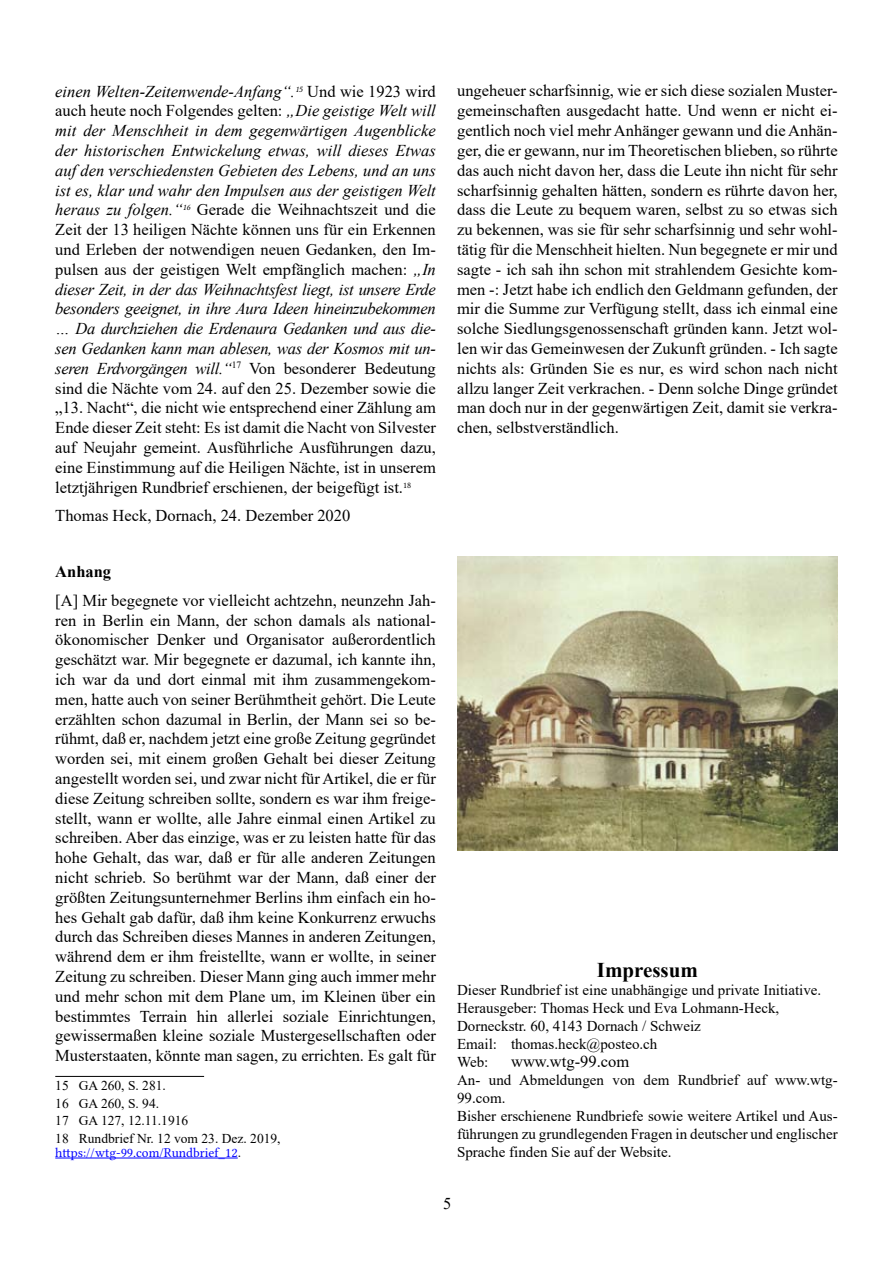
<style>
.page{position:relative;width:893px;height:1263px;background:#fff}
.page>*{position:absolute;margin:0;border:0;box-sizing:border-box;transform-origin:0 0}
.t1{font:700 21px "Times New Roman";color:#000}
.t2{font:16.5px/19.8px "Times New Roman";color:#000;text-align:justify}
.t3{font:700 16.5px "Times New Roman";color:#000}
.t4{font:15px/18px "Times New Roman";color:#000}
.t5{font:13.5px/17.7px "Times New Roman";color:#000}
.t6{font:13.5px "Lin Libertine O";color:#00f}
.s1{font-style:italic}
.s2{font-family:"Times New Roman";color:#000}
</style>
<div class="page">
<hr style="left:55px;top:1076px;width:149px;height:1px;background:#000">
<hr style="left:55px;top:1158px;width:183px;height:1px;background:#00f">
<img style="left:457px;top:557px;width:381px;height:293px">
<p class="t2" style="left:55px;top:81px;width:382px"><span class="s1">einen Welten-Zeitenwende-Anfang“.</span><sup>15</sup> Und wie 1 923 wird auch heute noch Folgendes gelten: <span class="s1">„Die geistige Welt will mit der Menschheit in dem gegenwärtigen Augenblicke der historischen Entwickelung etwas, will dieses Etwas auf den verschiedensten Gebieten des Lebens, und an uns ist es, klar und wahr den Impulsen aus der geistigen Welt heraus zu folgen.“</span><sup>16</sup> Gerade die Weihnachtszeit und die Zeit der 1 3 heiligen Nächte können uns für ein Erkennen und Erleben der notwendigen neuen Gedanken, den Im&shy;pulsen aus der geistigen Welt empfänglich machen: <span class="s1">„In dieser Zeit, in der das Weihnachtsfest liegt, ist unsere Erde besonders geeignet, in ihre Aura Ideen hineinzubekommen … Da durchziehen die Erdenaura Gedanken und aus die&shy;sen Gedanken kann man ablesen, was der Kosmos mit un&shy;seren Erdvorgängen will.“</span><sup>17</sup> Von besonderer Bedeutung sind die Nächte vom 24. auf den 25. Dezember sowie die „1 3. Nacht“, die nicht wie entsprechend einer Zählung am Ende dieser Zeit steht: Es ist damit die Nacht von Silvester auf Neujahr gemeint. Ausführliche Ausführungen dazu, eine Einstimmung auf die Heiligen Nächte, ist in unserem letztjährigen Rundbrief erschienen, der beigefügt ist.<sup>18</sup></p>
<p class="t2" style="left:55px;top:505px;width:297px">Thomas Heck, Dornach, 24. Dezember 2020</p>
<p class="t3" style="left:55px;top:560px;width:57px">Anhang</p>
<p class="t2" style="left:55px;top:590px;width:382px">[A] Mir begegnete vor vielleicht achtzehn, neunzehn Jah&shy;ren in Berlin ein Mann, der schon damals als national&shy;ökonomischer Denker und Organisator außerordentlich geschätzt war. Mir begegnete er dazumal, ich kannte ihn, ich war da und dort einmal mit ihm zusammengekom&shy;men, hatte auch von seiner Berühmtheit gehört. Die Leute erzählten schon dazumal in Berlin, der Mann sei so be&shy;rühmt, daß er, nachdem jetzt eine große Zeitung gegründet worden sei, mit einem großen Gehalt bei dieser Zeitung angestellt worden sei, und zwar nicht für Artikel, die er für diese Zeitung schreiben sollte, sondern es war ihm freige&shy;stellt, wann er wollte, alle Jahre einmal einen Artikel zu schreiben. Aber das einzige, was er zu leisten hatte für das hohe Gehalt, das war, daß er für alle anderen Zeitungen nicht schrieb. So berühmt war der Mann, daß einer der größten Zeitungsunternehmer Berlins ihm einfach ein ho&shy;hes Gehalt gab dafür, daß ihm keine Konkurrenz erwuchs durch das Schreiben dieses Mannes in anderen Zeitungen, während dem er ihm freistellte, wann er wollte, in seiner Zeitung zu schreiben. Dieser Mann ging auch immer mehr und mehr schon mit dem Plane um, im Kleinen über ein bestimmtes Terrain hin allerlei soziale Einrichtungen, gewissermaßen kleine soziale Mustergesellschaften oder Musterstaaten, könnte man sagen, zu errichten. Es galt für</p>
<p class="t5" style="left:55px;top:1076px;width:112px">1 5 GA 260, S. 281 .<br>1 6 GA 260, S. 94.<br>17</p>
<p class="t5" style="left:55px;top:1111px;width:227px;text-indent:24px">GA 127, 12.11 .1916<br>1 8 Rundbrief Nr. 12 vom 23. Dez. 201 9,</p>
<p class="t6" style="left:55px;top:1141px;width:187px">https://wtg-99.com/Rundbrief_12<span class="s2">.</span></p>
<p class="t2" style="left:457px;top:81px;width:382px">ungeheuer scharfsinnig, wie er sich diese sozialen Muster&shy;gemeinschaften ausgedacht hatte. Und wenn er nicht ei&shy;gentlich noch viel mehr Anhänger gewann und die Anhän&shy;ger, die er gewann, nur im Theoretischen blieben, so rührte das auch nicht davon her, dass die Leute ihn nicht für sehr scharfsinnig gehalten hätten, sondern es rührte davon her, dass die Leute zu bequem waren, selbst zu so etwas sich zu bekennen, was sie für sehr scharfsinnig und sehr wohl&shy;tätig für die Menschheit hielten. Nun begegnete er mir und sagte - ich sah ihn schon mit strahlendem Gesichte kom&shy;men -: Jetzt habe ich endlich den Geldmann gefunden, der mir die Summe zur Verfügung stellt, dass ich einmal eine solche Siedlungsgenossenschaft gründen kann. Jetzt wol&shy;len wir das Gemeinwesen der Zukunft gründen. - Ich sagte nichts als: Gründen Sie es nur, es wird schon nach nicht allzu langer Zeit verkrachen. - Denn solche Dinge gründet man doch nur in der gegenwärtigen Zeit, damit sie verkra&shy;chen, selbstverständlich.</p>
<p class="t1" style="left:597px;top:954px;width:103px">Impressum</p>
<p class="t4" style="left:457px;top:980px;width:366px">Dieser Rundbrief ist eine unabhängige und private Initiative.<br>Herausgeber: Thomas Heck und Eva Lohmann-Heck, Dorneckstr. 60, 41 43 Dornach / Schweiz<br>Email: thomas.heck@posteo.ch<br>Web:</p>
<p class="t2" style="left:511px;top:1051px;width:120px">www.wtg-99.com</p>
<p class="t4" style="left:457px;top:1070px;width:382px">An- und Abmeldungen von dem Rundbrief auf www.wtg-99.com.<br>Bisher erschienene Rundbriefe sowie weitere Artikel und Aus&shy;führungen zu grundlegenden Fragen in deutscher und englischer Sprache finden Sie auf der Website.</p>
</div>
